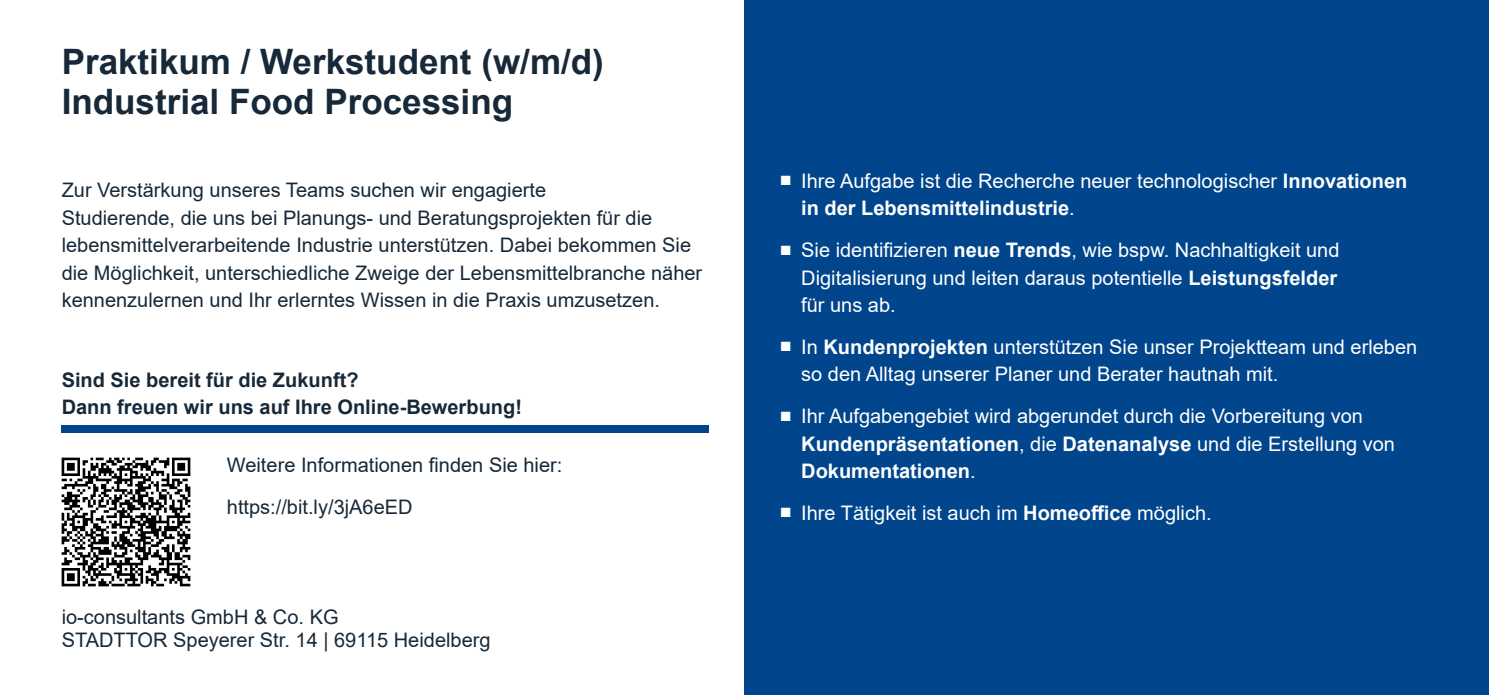
<style>
.page{position:relative;width:1489px;height:695px;background:#fff}
.page>*{position:absolute;margin:0;border:0;box-sizing:border-box;transform-origin:0 0}
.Copytext_Head_pos{font:700 35px/40px "Arial";color:#172938}
.t1{font:20px/27.5px "Arial";color:#fff}
.Copytext_pos{font:20px/27.5px "Arial";color:#172938}
.Copytext_pos-2{font:700 20px/27.5px "Arial";color:#172938}
.Adresse{font:20px/22.5px "Arial";color:#172938}
.s1{font-weight:900}
.s2{font-weight:700}
</style>
<div class="page">
<div style="left:744px;top:0;width:744px;height:694px;background:#01468c"></div>
<div style="left:62px;top:426px;width:647px;height:7px;background:#01468c"></div>
<img style="left:61px;top:457px;width:130px;height:130px">
<p class="Copytext_Head_pos" style="left:62px;top:42px;width:543px">Praktikum / Werkstudent (w/m/d)<br>Industrial Food Processing</p>
<p class="Copytext_pos" style="left:62px;top:176px;width:642px">Zur Verstärkung unseres Teams suchen wir engagierte<br>Studierende, die uns bei Planungs- und Beratungsprojekten für die lebensmittelverarbeitende Industrie unterstützen. Dabei bekommen Sie die Möglichkeit, unterschiedliche Zweige der Lebensmittelbranche näher kennenzulernen und Ihr erlerntes Wissen in die Praxis umzusetzen.</p>
<p class="t1" style="left:801px;top:167px;width:607px;text-indent:-21px"><span class="s1">■</span> Ihre Aufgabe ist die Recherche neuer technologischer <span class="s2">Innovationen in der Lebensmittelindustrie</span>.</p>
<p class="t1" style="left:801px;top:236px;width:540px;text-align:justify;text-indent:-21px"><span class="s1">■</span> Sie identifizieren <span class="s2">neue Trends</span>, wie bspw. Nachhaltigkeit und Digitalisierung und leiten daraus potentielle <span class="s2">Leistungsfelder </span>für uns ab.</p>
<p class="t1" style="left:801px;top:333px;width:617px;text-indent:-21px"><span class="s1">■</span> In <span class="s2">Kundenprojekten</span> unterstützen Sie unser Projektteam und erleben so den Alltag unserer Planer und Berater hautnah mit.</p>
<p class="t1" style="left:801px;top:402px;width:595px;text-indent:-21px"><span class="s1">■</span> Ihr Aufgabengebiet wird abgerundet durch die Vorbereitung von<br><span class="s2">Kundenpräsentationen</span>, die <span class="s2">Datenanalyse</span> und die Erstellung von<br><span class="s2">Dokumentationen</span>.</p>
<p class="t1" style="left:780px;top:499px;width:433px"><span class="s1">■</span> Ihre Tätigkeit ist auch im <span class="s2">Homeoffice</span> möglich.</p>
<p class="Copytext_pos-2" style="left:62px;top:366px;width:462px">Sind Sie bereit für die Zukunft?<br>Dann freuen wir uns auf Ihre Online-Bewerbung!</p>
<p class="Copytext_pos" style="left:227px;top:451px;width:337px">Weitere Informationen finden Sie hier:</p>
<p class="Copytext_pos" style="left:227px;top:492px;width:187px">https://bit.ly/3jA6eED</p>
<p class="Adresse" style="left:62px;top:605px;width:430px">io-consultants GmbH &amp; Co. KG<br>STADTTOR Speyerer Str. 14 | 69115 Heidelberg</p>
</div>
